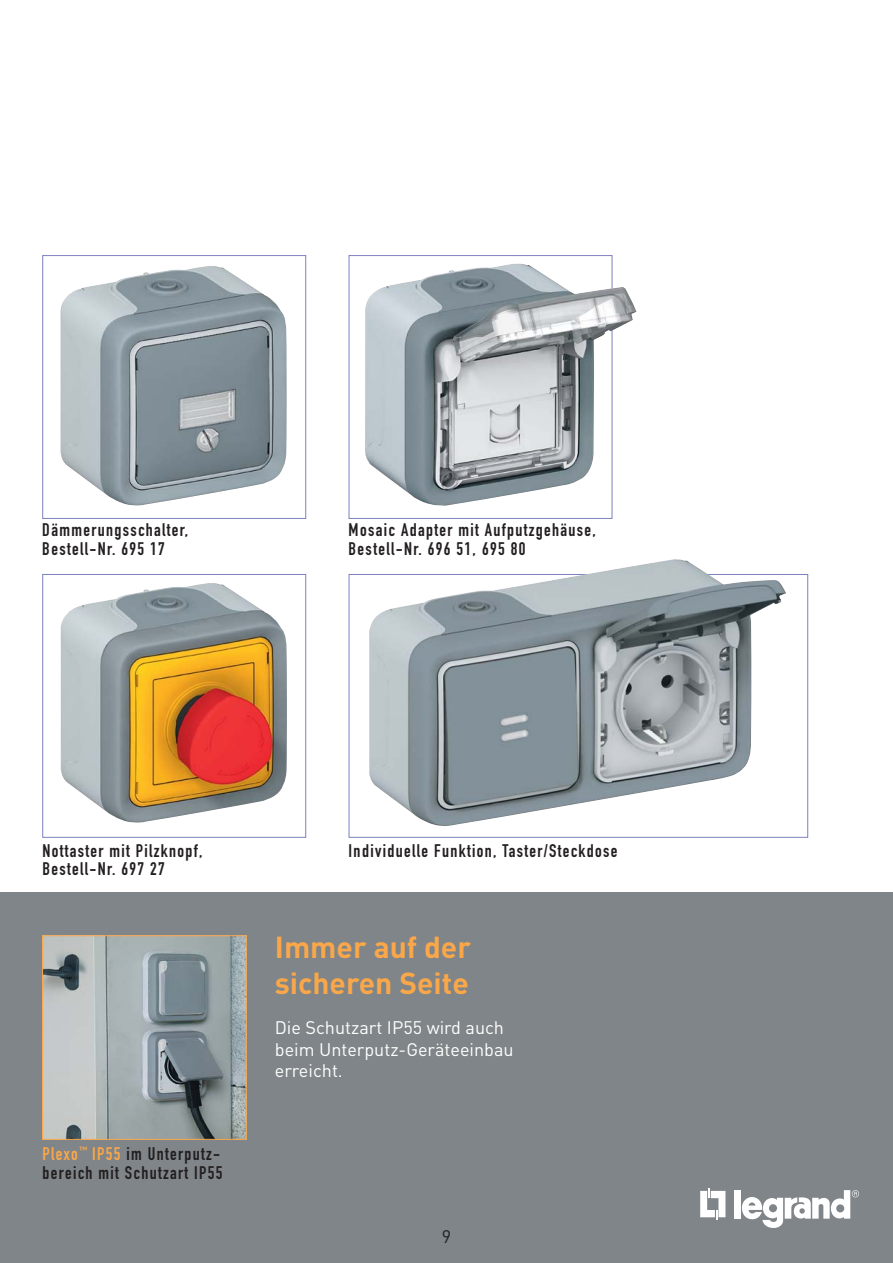
<style>
.page{position:relative;width:893px;height:1263px;background:#fff}
.page>*{position:absolute;margin:0;border:0;box-sizing:border-box;transform-origin:0 0}
.t1{font:700 30px/36px "DIN";color:#faa74a}
.t2{font:18px/19.5px "DIN Engschrift";letter-spacing:.075em;color:#231f20}
.t3{font:18px/21.6px "DIN";color:#fff}
.t4{font:18px "DIN";color:#231f20}
.s1{color:#faa74a}
</style>
<div class="page">
<div style="left:0;top:893px;width:892px;height:370px;background:#7f8588"></div>
<svg style="left:700px;top:1189px;width:25px;height:31px"></svg>
<div style="left:734px;top:1190px;width:6px;height:29px;background:#fff"></div>
<svg style="left:742px;top:1190px;width:117px;height:38px"></svg>
<img style="left:44px;top:938px;width:200px;height:200px">
<div style="left:42px;top:936px;width:204px;height:204px;border:1px solid #faa74a"></div>
<div style="left:42px;top:574px;width:264px;height:264px;border:1px solid #7c82bf"></div>
<svg style="left:42px;top:255px;width:570px;height:264px"></svg>
<img style="left:365px;top:263px;width:271px;height:244px">
<img style="left:60px;top:265px;width:227px;height:241px">
<img style="left:61px;top:583px;width:226px;height:240px">
<img style="left:369px;top:559px;width:417px;height:267px">
<p class="t2" style="left:42px;top:522px;width:147px">Dämmerungsschalter,<br>Bestell-Nr. 695 17</p>
<p class="t2" style="left:348px;top:522px;width:249px">Mosaic Adapter mit Aufputzgehäuse,<br>Bestell-Nr. 696 51, 695 80</p>
<p class="t2" style="left:42px;top:843px;width:162px;line-height:18px">Nottaster mit Pilzknopf,<br>Bestell-Nr. 697 27</p>
<p class="t2" style="left:42px;top:1145px;width:182px"><span class="s1">Plexo</span><sup>™</sup> <span class="s1">IP55</span> im Unterputz&shy;bereich mit Schutzart IP55</p>
<p class="t2" style="left:348px;top:842px;width:270px">Individuelle Funktion, Taster/Steckdose</p>
<h1 class="t1" style="left:275px;top:933px;width:198px">Immer auf der sicheren Seite</h1>
<p class="t3" style="left:275px;top:1019px;width:240px">Die Schutzart IP55 wird auch beim Unterputz-Geräteeinbau erreicht.</p>
<p class="t4" style="left:442px;top:1230px;width:11px">9</p>
</div>
